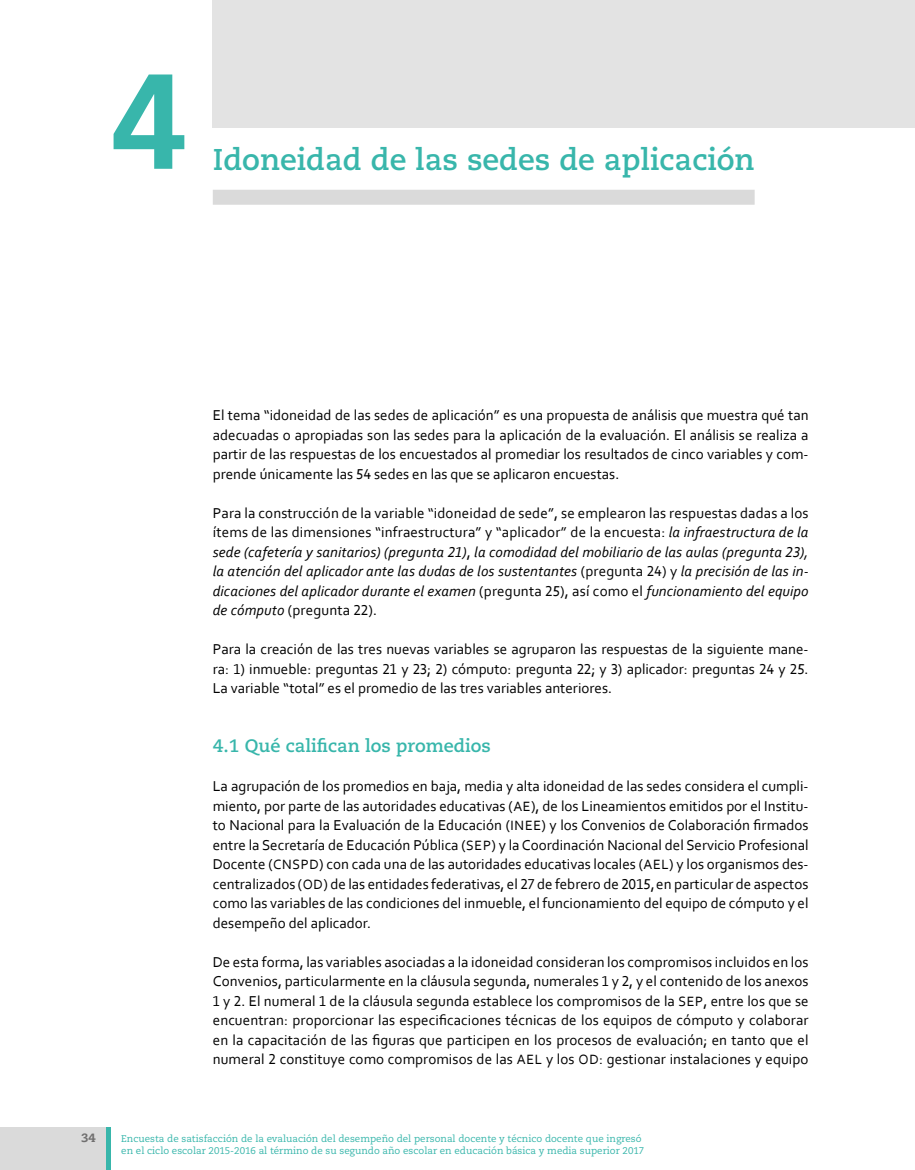
<style>
.page{position:relative;width:915px;height:1170px;background:#fff}
.page>*{position:absolute;margin:0;border:0;box-sizing:border-box;transform-origin:0 0}
.t1{font:700 135px "Frutiger LT Std";color:#38b6ab}
.t2{font:700 30px "Caecilia LT Std";color:#38b6ab}
.t3{font:700 18px "Caecilia LT Std";color:#38b6ab}
.t4{font:15px/19.5px "Corbel";color:#000;text-align:justify}
.t5{font:italic 15px/19.5px "Corbel";letter-spacing:.01em;color:#000;text-align:justify}
.t6{font:800 12px "Caecilia LT Std";color:#706f6f}
.t7{font:9.75px/12px "Caecilia LT Std";color:#38b6ab}
.s1{font-style:normal}
.s2{font-size:14.1px}
</style>
<div class="page">
<div style="left:213px;top:0;width:701px;height:128px;background:#e3e3e3"></div>
<div style="left:213px;top:190px;width:541px;height:15px;background:#dadada"></div>
<div style="left:0;top:1127px;width:106px;height:42px;background:#dadada"></div>
<div style="left:106px;top:1127px;width:5px;height:42px;background:#38b6ab"></div>
<h1 class="t1" style="left:111px;top:42px;width:77px">4</h1>
<h2 class="t2" style="left:213px;top:142px;width:543px">Idoneidad de las sedes de aplicación</h2>
<p class="t4" style="left:213px;top:405px;width:597px">El tema “idoneidad de las sedes de aplicación” es una propuesta de análisis que muestra qué tan adecuadas o apropiadas son las sedes para la aplicación de la evaluación. El análisis se realiza a partir de las respuestas de los encuestados al promediar los resultados de cinco variables y com&shy;prende únicamente las 54 sedes en las que se aplicaron encuestas.</p>
<p class="t5" style="left:213px;top:502px;width:597px"><span class="s1">Para la construcción de la variable “idoneidad de sede”, se emplearon las respuestas dadas a los ítems de las dimensiones “infraestructura” y “aplicador” de la encuesta:</span> la infraestructura de la sede (cafetería y sanitarios) (pregunta 21)<span class="s1">,</span> la comodidad del mobiliario de las aulas (pregunta 23), la atención del aplicador ante las dudas de los sustentantes <span class="s1">(pregunta 24) y</span> la precisión de las in&shy;dicaciones del aplicador durante el examen <span class="s1">(pregunta 25), así como el</span> funcionamiento del equipo de cómputo <span class="s1">(pregunta 22).</span></p>
<p class="t4" style="left:213px;top:639px;width:597px">Para la creación de las tres nuevas variables se agruparon las respuestas de la siguiente mane&shy;ra: 1) inmueble: preguntas 21 y 23; 2) cómputo: pregunta 22; y 3) aplicador: preguntas 24 y 25.<br>La variable “total” es el promedio de las tres variables anteriores.</p>
<p class="t3" style="left:213px;top:735px;width:279px">4.1 Qué califican los promedios</p>
<p class="t4" style="left:213px;top:775px;width:597px">La agrupación de los promedios en baja, media y alta idoneidad de las sedes considera el cumpli&shy;miento, por parte de las autoridades educativas (<span class="s2">AE</span>), de los Lineamientos emitidos por el Institu&shy;to Nacional para la Evaluación de la Educación (<span class="s2">INEE</span>) y los Convenios de Colaboración firmados entre la Secretaría de Educación Pública (<span class="s2">SEP</span>) y la Coordinación Nacional del Servicio Profesional Docente (<span class="s2">CNSPD</span>) con cada una de las autoridades educativas locales (<span class="s2">AEL</span>) y los organismos des&shy;centralizados (<span class="s2">OD</span>) de las entidades federativas, el 27 de febrero de 2015,en particular de aspectos como las variables de las condiciones del inmueble, el funcionamiento del equipo de cómputo y el desempeño del aplicador.</p>
<p class="t4" style="left:213px;top:951px;width:597px">De esta forma, las variables asociadas a la idoneidad consideran los compromisos incluidos en los Convenios, particularmente en la cláusula segunda, numerales 1 y 2, y el contenido de los anexos 1 y 2. El numeral 1 de la cláusula segunda establece los compromisos de la <span class="s2">SEP</span>, entre los que se encuentran: proporcionar las especificaciones técnicas de los equipos de cómputo y colaborar en la capacitación de las figuras que participen en los procesos de evaluación; en tanto que el numeral 2 constituye como compromisos de las <span class="s2">AEL</span> y los <span class="s2">OD</span>: gestionar instalaciones y equipo</p>
<p class="t6" style="left:81px;top:1130px;width:16px">34</p>
<p class="t7" style="left:121px;top:1132px;width:524px">Encuesta de satisfacción de la evaluación del desempeño del personal docente y técnico docente que ingresó en el ciclo escolar 2015-2016 al término de su segundo año escolar en educación básica y media superior 2017</p>
</div>
